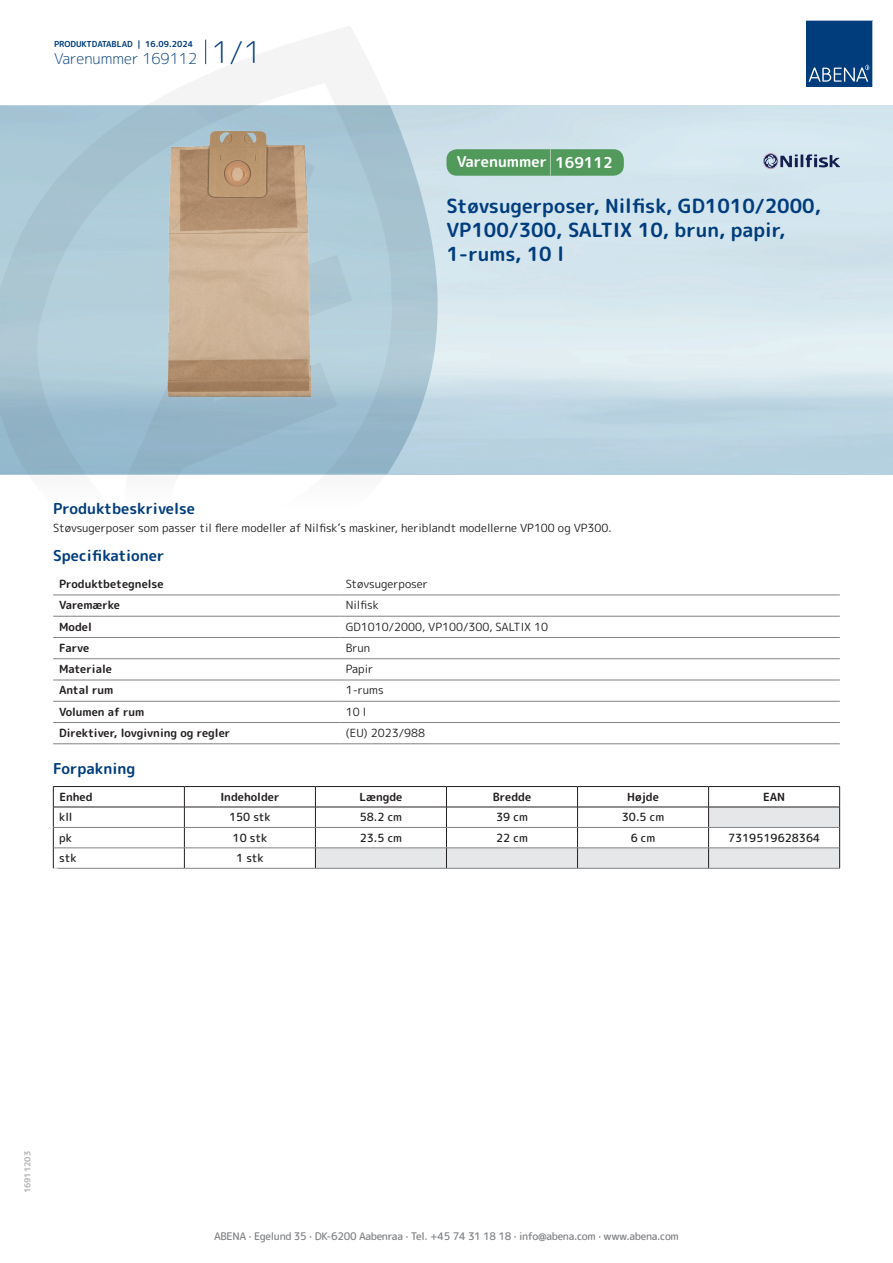
<style>
.page{position:relative;width:893px;height:1263px;background:#fff}
.page>*{position:absolute;margin:0;border:0;box-sizing:border-box;transform-origin:0 0}
.t1{font:700 19.5px/24px "Rounded Mplus 1 c";color:#013d7d}
.t2{font:700 15px "Rounded Mplus 1 c";color:#013d7d}
.t3{font:300 15px "Rounded Mplus 1 c";color:#013d7d}
.t4{font:700 15px "Rounded Mplus 1 c";color:#fff}
.t5{font:11.25px "Rounded Mplus 1 c";color:#231f20}
.t6{font:700 11.25px "Rounded Mplus 1 c";color:#231f20}
.t7{font:500 11.25px "Rounded Mplus 1 c";color:#231f20}
.t8{font:500 10.5px "Rounded Mplus 1 c";letter-spacing:-.03em;color:#808285}
.t9{font:700 10.5px "Rounded Mplus 1 c";color:#fff}
.t10{font:700 8.25px "Rounded Mplus 1 c";color:#013d7d}
.t11{font:700 8.25px "Rounded Mplus 1 c";color:#b2b3b7}
.s1{font-size:30px}
.s2{font-size:25.5px}
</style>
<div class="page">
<svg style="left:0;top:26px;width:439px;height:569px"></svg>
<svg style="left:0;top:106px;width:438px;height:368px;background:#a7c5d3"></svg>
<svg style="left:205px;top:40px;width:1px;height:24px"></svg>
<svg style="left:806px;top:20px;width:67px;height:67px;background:#144b86"></svg>
<img style="left:164px;top:127px;width:150px;height:275px">
<hr style="left:53px;top:595px;width:287px;height:1px;background:#808285">
<hr style="left:340px;top:595px;width:500px;height:1px;background:#808285">
<hr style="left:53px;top:616px;width:287px;height:1px;background:#808285">
<hr style="left:340px;top:616px;width:500px;height:1px;background:#808285">
<hr style="left:53px;top:637px;width:287px;height:1px;background:#808285">
<hr style="left:340px;top:637px;width:500px;height:1px;background:#808285">
<hr style="left:53px;top:658px;width:287px;height:1px;background:#808285">
<hr style="left:340px;top:658px;width:500px;height:1px;background:#808285">
<hr style="left:53px;top:680px;width:287px;height:1px;background:#808285">
<hr style="left:340px;top:680px;width:500px;height:1px;background:#808285">
<hr style="left:53px;top:701px;width:287px;height:1px;background:#808285">
<hr style="left:340px;top:701px;width:500px;height:1px;background:#808285">
<hr style="left:53px;top:722px;width:287px;height:1px;background:#808285">
<hr style="left:340px;top:722px;width:500px;height:1px;background:#808285">
<hr style="left:53px;top:743px;width:287px;height:1px;background:#808285">
<hr style="left:340px;top:743px;width:500px;height:1px;background:#808285">
<hr style="left:53px;top:786px;width:131px;height:1px;background:#231f20">
<hr style="left:184px;top:786px;width:131px;height:1px;background:#231f20">
<hr style="left:315px;top:786px;width:131px;height:1px;background:#231f20">
<hr style="left:446px;top:786px;width:131px;height:1px;background:#231f20">
<hr style="left:577px;top:786px;width:132px;height:1px;background:#231f20">
<hr style="left:709px;top:786px;width:131px;height:1px;background:#231f20">
<hr style="left:53px;top:807px;width:131px;height:1px;background:#231f20">
<hr style="left:184px;top:807px;width:131px;height:1px;background:#231f20">
<svg style="left:53px;top:787px;width:1px;height:81px"></svg>
<svg style="left:184px;top:787px;width:1px;height:81px"></svg>
<svg style="left:315px;top:787px;width:525px;height:81px"></svg>
<hr style="left:54px;top:827px;width:130px;height:1px;background:#808285">
<hr style="left:184px;top:827px;width:131px;height:1px;background:#808285">
<hr style="left:315px;top:827px;width:131px;height:1px;background:#808285">
<hr style="left:446px;top:827px;width:131px;height:1px;background:#808285">
<hr style="left:577px;top:827px;width:132px;height:1px;background:#808285">
<hr style="left:709px;top:827px;width:130px;height:1px;background:#808285">
<hr style="left:54px;top:848px;width:130px;height:1px;background:#808285">
<hr style="left:184px;top:848px;width:131px;height:1px;background:#808285">
<hr style="left:315px;top:848px;width:131px;height:1px;background:#808285">
<hr style="left:446px;top:848px;width:131px;height:1px;background:#808285">
<hr style="left:577px;top:848px;width:132px;height:1px;background:#808285">
<hr style="left:709px;top:848px;width:130px;height:1px;background:#808285">
<hr style="left:53px;top:868px;width:131px;height:1px;background:#808285">
<hr style="left:184px;top:868px;width:131px;height:1px;background:#808285">
<hr style="left:315px;top:868px;width:131px;height:1px;background:#808285">
<hr style="left:446px;top:868px;width:131px;height:1px;background:#808285">
<hr style="left:577px;top:868px;width:132px;height:1px;background:#808285">
<hr style="left:709px;top:868px;width:131px;height:1px;background:#808285">
<div style="left:446px;top:149px;width:178px;height:27px;background:#52995c;border-radius:10px"></div>
<img style="left:763px;top:153px;width:77px;height:16px">
<p class="t10" style="left:54px;top:38px;width:141px">PRODUKTDATABLAD | 16.09.2024</p>
<h2 class="t3" style="left:54px;top:48px;width:209px">Varenummer 169112 <span class="s1">1/1</span></h2>
<h2 class="t4" style="left:457px;top:151px;width:157px">Varenummer <span class="s2">|</span> 169112</h2>
<h1 class="t1" style="left:446px;top:194px;width:376px">Støvsugerposer, Nilfisk, GD1010/2000,<br>VP100/300, SALTIX 10, brun, papir,<br>1-rums, 10 l</h1>
<h2 class="t2" style="left:53px;top:498px;width:143px">Produktbeskrivelse</h2>
<p class="t5" style="left:53px;top:520px;width:560px">Støvsugerposer som passer til flere modeller af Nilfisk’s maskiner, heriblandt modellerne VP100 og VP300.</p>
<h2 class="t2" style="left:53px;top:545px;width:113px">Specifikationer</h2>
<p class="t6" style="left:59px;top:576px;width:106px">Produktbetegnelse</p>
<p class="t5" style="left:346px;top:576px;width:84px">Støvsugerposer</p>
<p class="t6" style="left:59px;top:597px;width:62px">Varemærke</p>
<p class="t5" style="left:346px;top:597px;width:34px">Nilfisk</p>
<p class="t6" style="left:59px;top:618px;width:34px">Model</p>
<p class="t5" style="left:346px;top:618px;width:204px">GD1010/2000, VP100/300, SALTIX 10</p>
<p class="t6" style="left:59px;top:640px;width:32px">Farve</p>
<p class="t5" style="left:346px;top:640px;width:26px">Brun</p>
<p class="t6" style="left:59px;top:661px;width:54px">Materiale</p>
<p class="t5" style="left:346px;top:661px;width:29px">Papir</p>
<p class="t6" style="left:59px;top:682px;width:56px">Antal rum</p>
<p class="t5" style="left:346px;top:682px;width:40px">1-rums</p>
<p class="t6" style="left:59px;top:704px;width:87px">Volumen af rum</p>
<p class="t5" style="left:346px;top:704px;width:22px">10 l</p>
<p class="t6" style="left:59px;top:725px;width:173px">Direktiver, lovgivning og regler</p>
<p class="t5" style="left:346px;top:725px;width:81px">(EU) 2023/988</p>
<h2 class="t2" style="left:53px;top:758px;width:84px">Forpakning</h2>
<p class="t6" style="left:59px;top:789px;width:35px">Enhed</p>
<p class="t6" style="left:220px;top:789px;width:61px">Indeholder</p>
<p class="t6" style="left:359px;top:789px;width:44px">Længde</p>
<p class="t6" style="left:493px;top:789px;width:40px">Bredde</p>
<p class="t6" style="left:627px;top:789px;width:33px">Højde</p>
<p class="t6" style="left:763px;top:789px;width:24px">EAN</p>
<p class="t7" style="left:59px;top:809px;width:15px">kll</p>
<p class="t7" style="left:229px;top:809px;width:43px">150 stk</p>
<p class="t7" style="left:360px;top:809px;width:44px">58.2 cm</p>
<p class="t7" style="left:496px;top:809px;width:33px">39 cm</p>
<p class="t7" style="left:622px;top:809px;width:44px">30.5 cm</p>
<p class="t7" style="left:59px;top:830px;width:14px">pk</p>
<p class="t7" style="left:233px;top:830px;width:36px">10 stk</p>
<p class="t7" style="left:360px;top:830px;width:44px">23.5 cm</p>
<p class="t7" style="left:496px;top:830px;width:33px">22 cm</p>
<p class="t7" style="left:631px;top:830px;width:26px">6 cm</p>
<p class="t7" style="left:728px;top:830px;width:94px">7319519628364</p>
<p class="t7" style="left:59px;top:850px;width:19px">stk</p>
<p class="t7" style="left:236px;top:850px;width:29px">1 stk</p>
<p class="t9" style="left:53px;top:863px;width:7px">*</p>
<p class="t11" style="left:22px;top:1193px;width:44px;rotate:-90deg">16911203</p>
<p class="t8" style="left:214px;top:1229px;width:466px">ABENA · Egelund 35 · DK-6200 Aabenraa · Tel. +45 74 31 18 18 · info@abena.com · www.abena.com</p>
</div>
